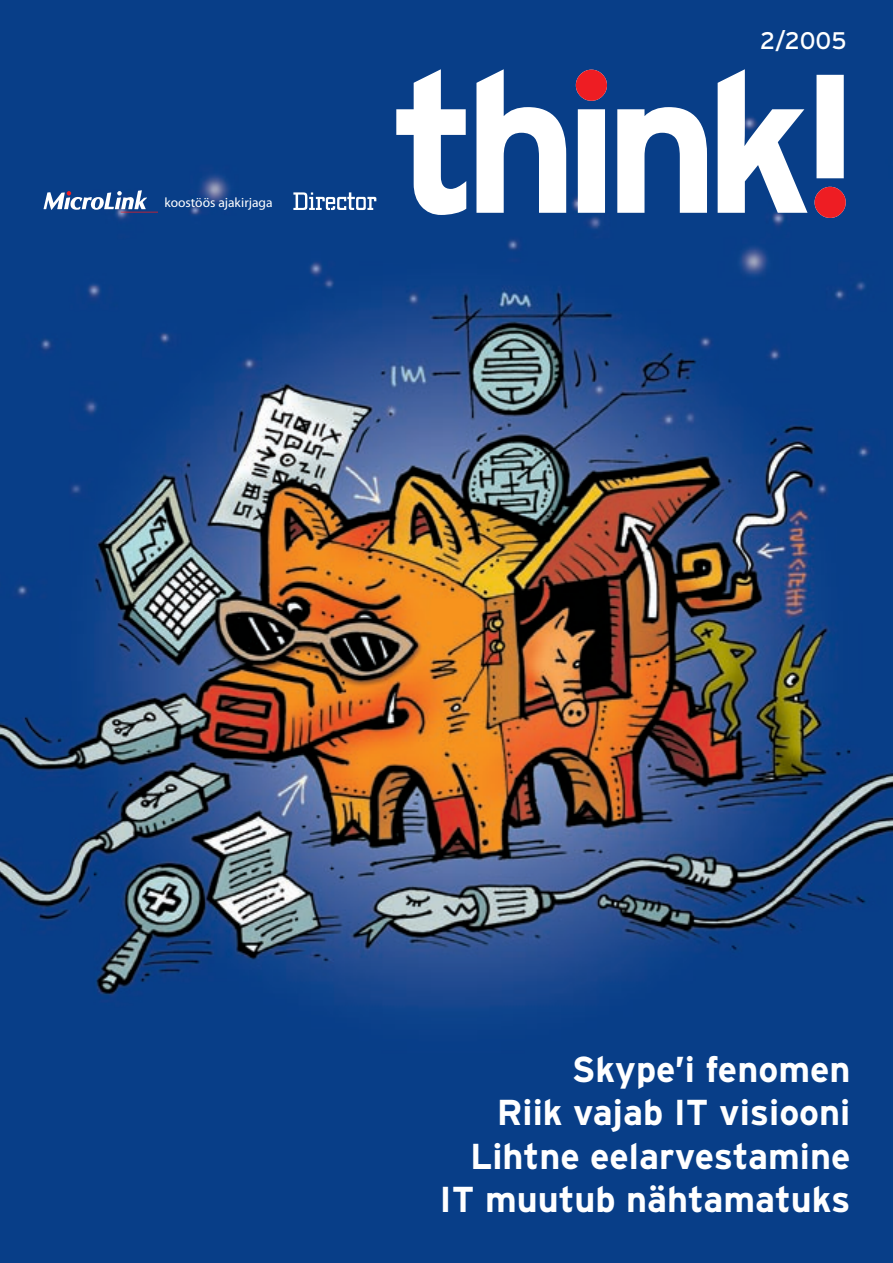
<style>
.page{position:relative;width:893px;height:1263px;background:#fff}
.page>*{position:absolute;margin:0;border:0;box-sizing:border-box;transform-origin:0 0}
.t1{font:700 36px/43.2px "Interstate";color:#fff;text-align:right}
.t2{font:24px "Interstate";color:#fff}
.t3{font:13.5px "DIN";color:#fff}
</style>
<div class="page">
<img style="left:0;top:0;width:893px;height:1263px">
<svg style="left:396px;top:69px;width:450px;height:149px"></svg>
<svg style="left:815px;top:187px;width:31px;height:31px"></svg>
<svg style="left:576px;top:70px;width:31px;height:31px"></svg>
<svg style="left:44px;top:190px;width:103px;height:20px"></svg>
<hr style="left:121px;top:212px;width:37px;height:1px;background:#ee1d23">
<svg style="left:293px;top:192px;width:83px;height:18px"></svg>
<p class="t3" style="left:164px;top:195px;width:110px">koostöös ajakirjaga</p>
<p class="t2" style="left:760px;top:28px;width:88px">2/2005</p>
<p class="t1" style="left:440px;top:1048px;width:412px">Skype’i fenomen<br>Riik vajab IT visiooni<br>Lihtne eelarvestamine<br>IT muutub nähtamatuks</p>
</div>
